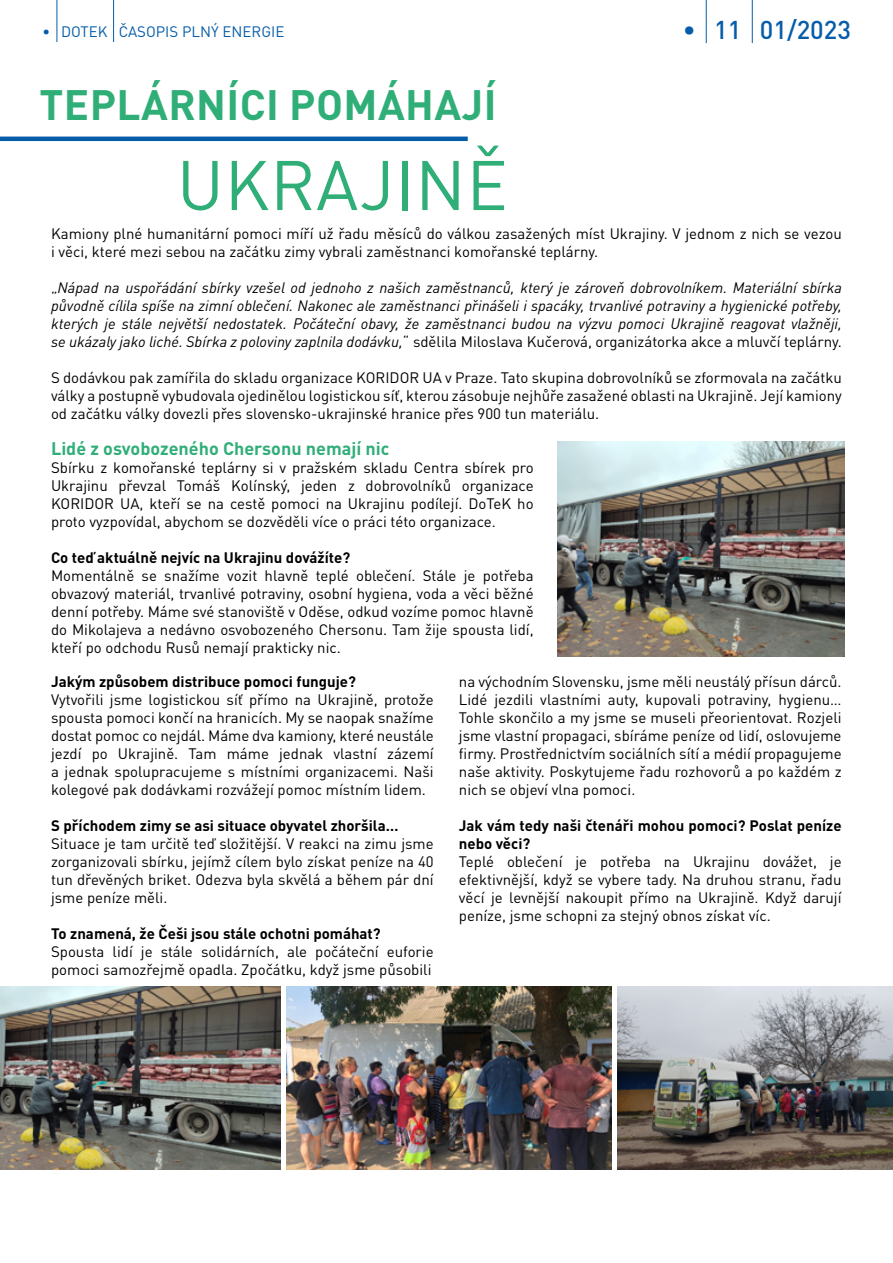
<style>
.page{position:relative;width:893px;height:1263px;background:#fff}
.page>*{position:absolute;margin:0;border:0;box-sizing:border-box;transform-origin:0 0}
.t1{font:69px "DIN Pro";letter-spacing:.01em;color:#30ae78}
.t2{font:700 42px "DIN Pro";letter-spacing:.01em;color:#30ae78}
.t3{font:500 25.5px "DIN Pro";color:#055da9}
.t4{font:700 18px "DIN Pro";color:#30ae78}
.t5{font:15px/18px "DIN Pro";color:#000;text-align:justify}
.t6{font:italic 15px/18px "DIN Pro";color:#000;text-align:justify}
.t7{font:700 15px/18px "DIN Pro";color:#000}
.t8{font:15px "DIN Pro";color:#055da9}
.s1{font-weight:500}
.s2{font-style:normal}
</style>
<div class="page">
<hr style="left:0;top:137px;width:468px;height:4px;background:#055da9">
<img style="left:557px;top:441px;width:288px;height:216px">
<img style="left:0;top:987px;width:281px;height:182px">
<img style="left:287px;top:987px;width:324px;height:182px">
<img style="left:617px;top:987px;width:276px;height:182px">
<hr style="left:57px;top:0;width:1px;height:42px;background:#055da9">
<hr style="left:113px;top:0;width:1px;height:42px;background:#055da9">
<hr style="left:706px;top:0;width:1px;height:43px;background:#055da9">
<hr style="left:752px;top:0;width:1px;height:43px;background:#055da9">
<p class="t8" style="left:43px;top:21px;width:243px"><span class="s1">•</span> DOTEK ČASOPIS PLNÝ ENERGIE</p>
<h3 class="t3" style="left:683px;top:12px;width:170px">• 11 01/2023</h3>
<h2 class="t2" style="left:40px;top:76px;width:458px">TEPLÁRNÍCI POMÁHAJÍ</h2>
<h1 class="t1" style="left:177px;top:138px;width:332px">UKRAJINĚ</h1>
<p class="t5" style="left:51px;top:223px;width:792px">Kamiony plné humanitární pomoci míří už řadu měsíců do válkou zasažených míst Ukrajiny. V jednom z nich se vezou i věci, které mezi sebou na začátku zimy vybrali zaměstnanci komořanské teplárny.</p>
<p class="t6" style="left:51px;top:277px;width:792px"><span class="s2">„</span>Nápad na uspořádání sbírky vzešel od jednoho z našich zaměstnanců, který je zároveň dobrovolníkem. Materiální sbírka původně cílila spíše na zimní oblečení. Nakonec ale zaměstnanci přinášeli i spacáky, trvanlivé potraviny a hygienické potřeby, kterých je stále největší nedostatek. Počáteční obavy, že zaměstnanci budou na výzvu pomoci Ukrajině reagovat vlažněji, se ukázaly jako liché. Sbírka z poloviny zaplnila dodávku,<span class="s2">“ sdělila Miloslava Kučerová, organizátorka akce a mluvčí teplárny.</span></p>
<p class="t5" style="left:51px;top:367px;width:792px">S dodávkou pak zamířila do skladu organizace KORIDOR UA v Praze. Tato skupina dobrovolníků se zformovala na začátku války a postupně vybudovala ojedinělou logistickou síť, kterou zásobuje nejhůře zasažené oblasti na Ukrajině. Její kamiony od začátku války dovezli přes slovensko-ukrajinské hranice přes 900 tun materiálu.</p>
<p class="t4" style="left:51px;top:436px;width:340px">Lidé z osvobozeného Chersonu nemají nic</p>
<p class="t5" style="left:51px;top:458px;width:484px">Sbírku z komořanské teplárny si v pražském skladu Centra sbírek pro Ukrajinu převzal Tomáš Kolínský, jeden z dobrovolníků organizace KORIDOR UA, kteří se na cestě pomoci na Ukrajinu podílejí. DoTeK ho proto vyzpovídal, abychom se dozvěděli více o práci této organizace.</p>
<p class="t7" style="left:51px;top:548px;width:301px">Co teď aktuálně nejvíc na Ukrajinu dovážíte?</p>
<p class="t5" style="left:51px;top:566px;width:484px">Momentálně se snažíme vozit hlavně teplé oblečení. Stále je potřeba obvazový materiál, trvanlivé potraviny, osobní hygiena, voda a věci běžné denní potřeby. Máme své stanoviště v Oděse, odkud vozíme pomoc hlavně do Mikolajeva a nedávno osvobozeného Chersonu. Tam žije spousta lidí, kteří po odchodu Rusů nemají prakticky nic.</p>
<p class="t7" style="left:51px;top:672px;width:306px">Jakým způsobem distribuce pomoci funguje?</p>
<p class="t5" style="left:51px;top:690px;width:384px">Vytvořili jsme logistickou síť přímo na Ukrajině, protože spousta pomoci končí na hranicích. My se naopak snažíme dostat pomoc co nejdál. Máme dva kamiony, které neustále jezdí po Ukrajině. Tam máme jednak vlastní zázemí a jednak spolupracujeme s místními organizacemi. Naši kolegové pak dodávkami rozvážejí pomoc místním lidem.</p>
<p class="t7" style="left:51px;top:816px;width:349px">S příchodem zimy se asi situace obyvatel zhoršila…</p>
<p class="t5" style="left:51px;top:834px;width:384px">Situace je tam určitě teď složitější. V reakci na zimu jsme zorganizovali sbírku, jejímž cílem bylo získat peníze na 40 tun dřevěných briket. Odezva byla skvělá a během pár dní jsme peníze měli.</p>
<p class="t7" style="left:51px;top:924px;width:331px">To znamená, že Češi jsou stále ochotni pomáhat?</p>
<p class="t5" style="left:51px;top:942px;width:384px">Spousta lidí je stále solidárních, ale počáteční euforie pomoci samozřejmě opadla. Zpočátku, když jsme působili</p>
<p class="t5" style="left:459px;top:672px;width:384px">na východním Slovensku, jsme měli neustálý přísun dárců.<br>Lidé jezdili vlastními auty, kupovali potraviny, hygienu… Tohle skončilo a my jsme se museli přeorientovat. Rozjeli jsme vlastní propagaci, sbíráme peníze od lidí, oslovujeme firmy. Prostřednictvím sociálních sítí a médií propagujeme naše aktivity. Poskytujeme řadu rozhovorů a po každém z nich se objeví vlna pomoci.</p>
<p class="t7" style="left:459px;top:816px;width:384px">Jak vám tedy naši čtenáři mohou pomoci? Poslat peníze nebo věci?</p>
<p class="t5" style="left:459px;top:852px;width:384px">Teplé oblečení je potřeba na Ukrajinu dovážet, je efektivnější, když se vybere tady. Na druhou stranu, řadu věcí je levnější nakoupit přímo na Ukrajině. Když darují peníze, jsme schopni za stejný obnos získat víc.</p>
</div>
